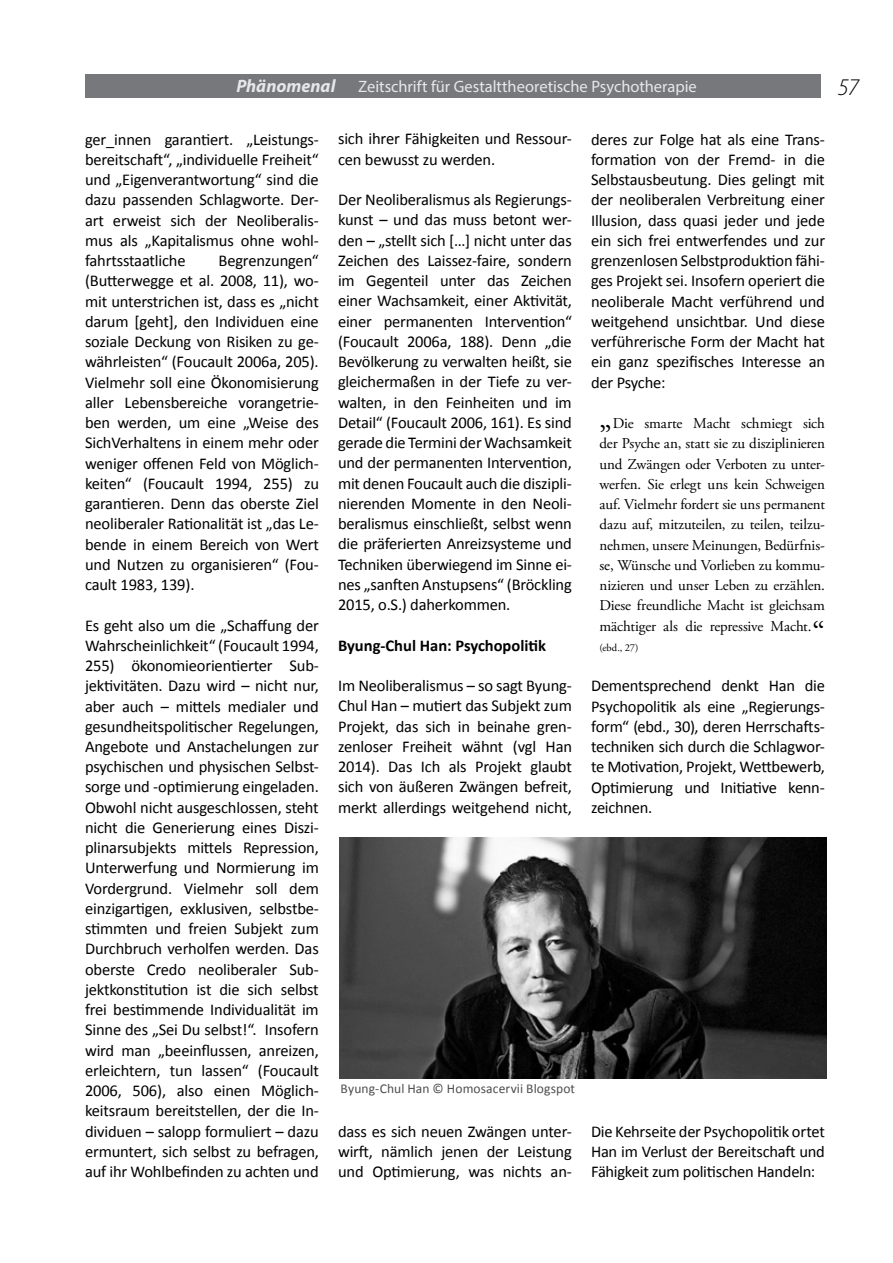
<style>
.page{position:relative;width:893px;height:1263px;background:#fff}
.page>*{position:absolute;margin:0;border:0;box-sizing:border-box;transform-origin:0 0}
.t1{font:italic 300 24px "Myriad Pro";color:#000}
.t2{font:italic 700 18px "Myriad Pro";color:#e6e7e8}
.t3{font:16.5px/20.2px "Calibri";letter-spacing:-.01em;color:#000;text-align:justify}
.t4{font:16.5px "Myriad Pro";color:#e6e7e8}
.t5{font:700 16.5px "Calibri";color:#000}
.t6{font:15px/20.2px "Adobe Garamond Pro";letter-spacing:-.01em;color:#000;text-align:justify}
.t7{font:13.5px "Calibri";letter-spacing:.01em;color:#4d4d4f}
.t8{font:10.5px "Adobe Garamond Pro";color:#000}
.s1{font-size:31.5px}
</style>
<div class="page">
<div style="left:85px;top:74px;width:736px;height:24px;background:#77787b"></div>
<img style="left:339px;top:838px;width:487px;height:241px">
<p class="t2" style="left:236px;top:74px;width:101px">Phänomenal</p>
<p class="t4" style="left:358px;top:76px;width:340px">Zeitschrift für Gestalttheoretische Psychotherapie</p>
<h1 class="t1" style="left:838px;top:72px;width:23px">57</h1>
<p class="t3" style="left:591px;top:130px;width:236px">deres zur Folge hat als eine Trans&shy;formation von der Fremd- in die Selbstausbeutung. Dies gelingt mit der neoliberalen Verbreitung einer Illusion, dass quasi jeder und jede ein sich frei entwerfendes und zur grenzenlosen Selbstproduktion fähi&shy;ges Projekt sei. Insofern operiert die neoliberale Macht verführend und weitgehend unsichtbar. Und diese verführerische Form der Macht hat ein ganz spezifisches Interesse an der Psyche:</p>
<p class="t6" style="left:600px;top:414px;width:227px"><span class="s1">„</span>Die smarte Macht schmiegt sich der Psyche an, statt sie zu disziplinieren und Zwängen oder Verboten zu unter&shy;werfen. Sie erlegt uns kein Schweigen auf. Vielmehr fordert sie uns permanent dazu auf, mitzuteilen, zu teilen, teilzu&shy;nehmen, unsere Meinungen, Bedürfnis&shy;se, Wünsche und Vorlieben zu kommu&shy;nizieren und unser Leben zu erzählen.<br>Diese freundliche Macht ist gleichsam mächtiger als die repressive Macht.<span class="s1">“</span></p>
<p class="t8" style="left:600px;top:641px;width:41px">(ebd., 27)</p>
<p class="t3" style="left:591px;top:677px;width:235px">Dementsprechend denkt Han die Psychopolitik als eine „Regierungs&shy;form“ (ebd., 30), deren Herrschafts&shy;techniken sich durch die Schlagwor&shy;te Motivation, Projekt, Wettbewerb, Optimierung und Initiative kenn&shy;zeichnen.</p>
<p class="t3" style="left:338px;top:130px;width:235px">sich ihrer Fähigkeiten und Ressour&shy;cen bewusst zu werden.</p>
<p class="t3" style="left:338px;top:191px;width:235px">Der Neoliberalismus als Regierungs&shy;kunst – und das muss betont wer&shy;den – „stellt sich […] nicht unter das Zeichen des Laissez-faire, sondern im Gegenteil unter das Zeichen einer Wachsamkeit, einer Aktivität, einer permanenten Intervention“ (Foucault 2006a, 188). Denn „die Bevölkerung zu verwalten heißt, sie gleichermaßen in der Tiefe zu ver&shy;walten, in den Feinheiten und im Detail“ (Foucault 2006, 161). Es sind gerade die Termini der Wachsamkeit und der permanenten Intervention, mit denen Foucault auch die diszipli&shy;nierenden Momente in den Neoli&shy;beralismus einschließt, selbst wenn die präferierten Anreizsysteme und Techniken überwiegend im Sinne ei&shy;nes „sanften Anstupsens“ (Bröckling 2015, o.S.) daherkommen.</p>
<p class="t5" style="left:338px;top:638px;width:210px">Byung-Chul Han: Psychopolitik</p>
<p class="t3" style="left:338px;top:677px;width:236px">Im Neoliberalismus – so sagt Byung-Chul Han – mutiert das Subjekt zum Projekt, das sich in beinahe gren&shy;zenloser Freiheit wähnt (vgl Han 2014). Das Ich als Projekt glaubt sich von äußeren Zwängen befreit, merkt allerdings weitgehend nicht,</p>
<p class="t3" style="left:85px;top:130px;width:235px">ger_innen garantiert. „Leistungs&shy;bereitschaft“, „individuelle Freiheit“ und „Eigenverantwortung“ sind die dazu passenden Schlagworte. Der&shy;art erweist sich der Neoliberalis&shy;mus als „Kapitalismus ohne wohl&shy;fahrtsstaatliche</p>
<p class="t3" style="left:85px;top:252px;width:235px;text-indent:133px">Begrenzungen“ (Butterwegge et al. 2008, 11), wo&shy;mit unterstrichen ist, dass es „nicht darum [geht], den Individuen eine soziale Deckung von Risiken zu ge&shy;währleisten“ (Foucault 2006a, 205).<br>Vielmehr soll eine Ökonomisierung aller Lebensbereiche vorangetrie&shy;ben werden, um eine „Weise des SichVerhaltens in einem mehr oder weniger offenen Feld von Möglich&shy;keiten“ (Foucault 1994, 255) zu garantieren. Denn das oberste Ziel neoliberaler Rationalität ist „das Le&shy;bende in einem Bereich von Wert und Nutzen zu organisieren“ (Fou&shy;cault 1983, 139).</p>
<p class="t3" style="left:85px;top:616px;width:236px">Es geht also um die „Schaffung der Wahrscheinlichkeit“ (Foucault 1994, 255) ökonomieorientierter Sub&shy;jektivitäten. Dazu wird – nicht nur, aber auch – mittels medialer und gesundheitspolitischer Regelungen, Angebote und Anstachelungen zur psychischen und physischen Selbst&shy;sorge und -optimierung eingeladen.<br>Obwohl nicht ausgeschlossen, steht nicht die Generierung eines Diszi&shy;plinarsubjekts mittels Repression, Unterwerfung und Normierung im Vordergrund. Vielmehr soll dem einzigartigen, exklusiven, selbstbe&shy;stimmten und freien Subjekt zum Durchbruch verholfen werden. Das oberste Credo neoliberaler Sub&shy;jektkonstitution ist die sich selbst frei bestimmende Individualität im Sinne des „Sei Du selbst!“. Insofern wird man „beeinflussen, anreizen, erleichtern, tun lassen“ (Foucault 2006, 506), also einen Möglich&shy;keitsraum bereitstellen, der die In&shy;dividuen – salopp formuliert – dazu ermuntert, sich selbst zu befragen, auf ihr Wohlbefinden zu achten und</p>
<p class="t7" style="left:341px;top:1083px;width:236px">Byung-Chul Han © Homosacervii Blogspot</p>
<p class="t3" style="left:338px;top:1122px;width:235px">dass es sich neuen Zwängen unter&shy;wirft, nämlich jenen der Leistung und Optimierung, was nichts an-</p>
<p class="t3" style="left:591px;top:1123px;width:235px">Die Kehrseite der Psychopolitik ortet Han im Verlust der Bereitschaft und Fähigkeit zum politischen Handeln:</p>
</div>
